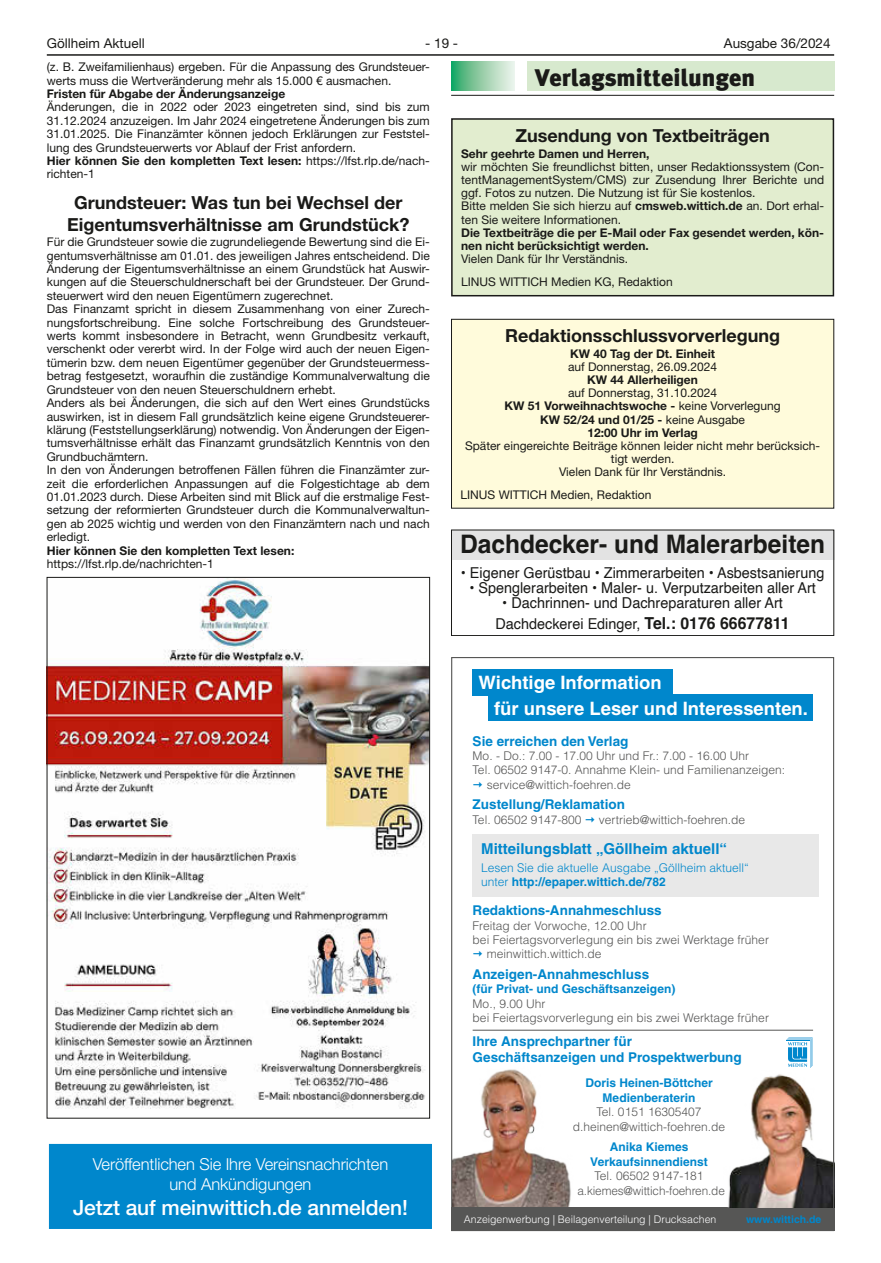
<style>
.page{position:relative;width:881px;height:1263px;background:#fff}
.page>*{position:absolute;margin:0;border:0;box-sizing:border-box;transform-origin:0 0}
.t1{font:700 25.5px "Helvetica";color:#1a1a18;scale:.96 1}
.t2{font:900 24px "Meta Plus";color:#1a1a18}
.t3{font:500 21px "Helvetica Neue LT";letter-spacing:-.005em;color:#fff}
.t4{font:700 18.45px "Helvetica";color:#fff}
.t5{font:700 18px/21.8px "Helvetica Neue LT";color:#1a1a18;text-align:center}
.t6{font:300 16.5px/19.8px "Helvetica Neue LT";letter-spacing:-.005em;color:#fff;text-align:center}
.t7{font:15px/21px "Helvetica";color:#1a1a18;text-align:center;scale:.96 1}
.t8{font:700 15px "Helvetica";color:#0087cc}
.t9{font:700 13.5px/16.2px "Helvetica";color:#0087cc}
.t10{font:13.5px "Helvetica Neue LT";color:#1a1a18}
.t11{font:12px/13.4px "Helvetica Neue LT";color:#1a1a18}
.t12{font:300 12px/14.4px "Helvetica";color:#565655;text-align:center}
.t13{font:700 12px/13.2px "Helvetica Neue LT";color:#1a1a18}
.t14{font:700 12px/14.4px "Helvetica";color:#0087cc;text-align:center}
.t15{font:300 12px/14.4px "Helvetica";color:#0087cc}
.t16{font:300 10.5px "Helvetica";color:#fff}
.t17{font:700 10.5px "Helvetica";color:#0087cc}
.s1{font-weight:700}
.s2{font-weight:400}
.s3{font-weight:700;font-size:16.5px}
</style>
<div class="page">
<hr style="left:47px;top:54px;width:786px;height:2px;background:#1a1a18">
<svg style="left:451px;top:62px;width:63px;height:29px;background:#8fcda8"></svg>
<div style="left:526px;top:62px;width:307px;height:29px;background:#d7e9ce"></div>
<hr style="left:451px;top:95px;width:382px;height:1px;background:#1a1a18">
<div style="left:451px;top:119px;width:382px;height:177px;background:#e2edcf"></div>
<div style="left:451px;top:118px;width:382px;height:178px;border:2px solid #1a1a18"></div>
<div style="left:451px;top:319px;width:382px;height:189px;background:#fffbdb"></div>
<div style="left:451px;top:319px;width:382px;height:189px;border:1px solid #1a1a18"></div>
<img style="left:49px;top:579px;width:378px;height:530px">
<div style="left:50px;top:1145px;width:381px;height:83px;background:#0087cc"></div>
<div style="left:49px;top:1144px;width:383px;height:85px;border:2px solid #0087cc"></div>
<div style="left:451px;top:530px;width:382px;height:29px;background:#e3e3e3"></div>
<div style="left:451px;top:530px;width:382px;height:106px;border:1px solid #1a1a18"></div>
<img style="left:453px;top:1069px;width:118px;height:138px">
<svg style="left:786px;top:1037px;width:26px;height:31px"></svg>
<div style="left:451px;top:1207px;width:382px;height:24px;background:#565655"></div>
<img style="left:728px;top:1074px;width:103px;height:133px">
<div style="left:472px;top:834px;width:346px;height:63px;background:#e8e8e8"></div>
<div style="left:472px;top:669px;width:200px;height:26px;background:#0087cc"></div>
<hr style="left:472px;top:1030px;width:340px;height:1px;background:#565655">
<div style="left:488px;top:694px;width:324px;height:27px;background:#0087cc"></div>
<p class="t10" style="left:47px;top:35px;width:99px">Göllheim Aktuell</p>
<p class="t10" style="left:425px;top:35px;width:35px">- 19 -</p>
<p class="t10" style="left:723px;top:35px;width:108px">Ausgabe 36/2024</p>
<h2 class="t2" style="left:534px;top:63px;width:221px">Verlagsmitteilungen</h2>
<h3 class="t5" style="left:515px;top:125px;width:256px">Zusendung von Textbeiträgen</h3>
<p class="t13" style="left:461px;top:146px;width:190px">Sehr geehrte Damen und Herren,</p>
<p class="t11" style="left:461px;top:160px;width:364px">wir möchten Sie freundlichst bitten, unser Redaktionssystem (Con&shy;tentManagementSystem/CMS) zur Zusendung Ihrer Berichte und ggf. Fotos zu nutzen. Die Nutzung ist für Sie kostenlos.<br>Bitte melden Sie sich hierzu auf <span class="s1">cmsweb.wittich.de</span> an. Dort erhal&shy;ten Sie weitere Informationen.</p>
<p class="t13" style="left:461px;top:226px;width:364px">Die Textbeiträge die per E-Mail oder Fax gesendet werden, kön&shy;nen nicht berücksichtigt werden.</p>
<p class="t11" style="left:461px;top:247px;width:213px;line-height:23px">Vielen Dank für Ihr Verständnis.<br>LINUS WITTICH Medien KG, Redaktion</p>
<p class="t11" style="left:47px;top:60px;width:384px">(z. B. Zweifamilienhaus) ergeben. Für die Anpassung des Grundsteuer&shy;werts muss die Wertveränderung mehr als 15.000 € ausmachen.</p>
<p class="t13" style="left:47px;top:87px;width:240px">Fristen für Abgabe der Änderungsanzeige</p>
<p class="t11" style="left:47px;top:100px;width:384px">Änderungen, die in 2022 oder 2023 eingetreten sind, sind bis zum 31.12.2024 anzuzeigen. Im Jahr 2024 eingetretene Änderungen bis zum 31.01.2025. Die Finanzämter können jedoch Erklärungen zur Feststel&shy;lung des Grundsteuerwerts vor Ablauf der Frist anfordern.<br><span class="s1">Hier können Sie den kompletten Text lesen:</span> https://lfst.rlp.de/nach&shy;richten-1</p>
<h3 class="t5" style="left:67px;top:191px;width:343px">Grundsteuer: Was tun bei Wechsel der<br>Eigentumsverhältnisse am Grundstück?</h3>
<p class="t11" style="left:47px;top:235px;width:384px">Für die Grundsteuer sowie die zugrundeliegende Bewertung sind die Ei&shy;gentumsverhältnisse am 01.01. des jeweiligen Jahres entscheidend. Die Änderung der Eigentumsverhältnisse an einem Grundstück hat Auswir&shy;kungen auf die Steuerschuldnerschaft bei der Grundsteuer. Der Grund&shy;steuerwert wird den neuen Eigentümern zugerechnet.<br>Das Finanzamt spricht in diesem Zusammenhang von einer Zurech&shy;nungsfortschreibung. Eine solche Fortschreibung des Grundsteuer&shy;werts kommt insbesondere in Betracht, wenn Grundbesitz verkauft, verschenkt oder vererbt wird. In der Folge wird auch der neuen Eigen&shy;tümerin bzw. dem neuen Eigentümer gegenüber der Grundsteuermess&shy;betrag festgesetzt, woraufhin die zuständige Kommunalverwaltung die Grundsteuer von den neuen Steuerschuldnern erhebt.<br>Anders als bei Änderungen, die sich auf den Wert eines Grundstücks auswirken, ist in diesem Fall grundsätzlich keine eigene Grundsteuerer&shy;klärung (Feststellungserklärung) notwendig. Von Änderungen der Eigen&shy;tumsverhältnisse erhält das Finanzamt grundsätzlich Kenntnis von den Grundbuchämtern.<br>In den von Änderungen betroffenen Fällen führen die Finanzämter zur&shy;zeit die erforderlichen Anpassungen auf die Folgestichtage ab dem 01.01.2023 durch. Diese Arbeiten sind mit Blick auf die erstmalige Fest&shy;setzung der reformierten Grundsteuer durch die Kommunalverwaltun&shy;gen ab 2025 wichtig und werden von den Finanzämtern nach und nach erledigt.</p>
<p class="t13" style="left:47px;top:544px;width:249px">Hier können Sie den kompletten Text lesen:</p>
<p class="t11" style="left:47px;top:557px;width:168px">https://lfst.rlp.de/nachrichten-1</p>
<h3 class="t5" style="left:505px;top:325px;width:277px">Redaktionsschlussvorverlegung</h3>
<p class="t13" style="left:570px;top:346px;width:146px">KW 40 Tag der Dt. Einheit</p>
<p class="t11" style="left:568px;top:360px;width:150px">auf Donnerstag, 26.09.2024</p>
<p class="t13" style="left:587px;top:373px;width:112px">KW 44 Allerheiligen</p>
<p class="t13" style="left:504px;top:386px;width:278px;text-align:center"><span class="s2">auf Donnerstag, 31.10.2024<br></span>KW 51 Vorweihnachtswoche - <span class="s2">keine Vorverlegung<br></span>KW 52/24 und 01/25 - <span class="s2">keine Ausgabe<br></span>12:00 Uhr im Verlag</p>
<p class="t11" style="left:465px;top:439px;width:356px;text-align:center">Später eingereichte Beiträge können leider nicht mehr berücksich&shy;tigt werden.<br>Vielen Dank für Ihr Verständnis.</p>
<p class="t11" style="left:460px;top:488px;width:192px">LINUS WITTICH Medien, Redaktion</p>
<h1 class="t1" style="left:460px;top:528px;width:381px">Dachdecker- und Malerarbeiten</h1>
<p class="t7" style="left:460px;top:563px;width:380px">• Eigener Gerüstbau • Zimmerarbeiten • Asbestsanierung</p>
<p class="t7" style="left:469px;top:578px;width:362px">• Spenglerarbeiten • Maler- u. Verputzarbeiten aller Art</p>
<p class="t7" style="left:495px;top:593px;width:308px">• Dachrinnen- und Dachreparaturen aller Art<br>Dachdeckerei Edinger, <span class="s3">Tel.: 0176 66677811</span></p>
<h3 class="t4" style="left:478px;top:671px;width:185px">Wichtige Information</h3>
<h3 class="t4" style="left:494px;top:697px;width:315px">für unsere Leser und Interessenten.</h3>
<p class="t9" style="left:472px;top:732px;width:157px">Sie erreichen den Verlag</p>
<p class="t12" style="left:472px;top:748px;width:278px">Mo. - Do.: 7.00 - 17.00 Uhr und Fr.: 7.00 - 16.00 Uhr</p>
<p class="t12" style="left:472px;top:763px;width:314px">Tel. 06502 9147-0. Annahme Klein- und Familienanzeigen:</p>
<p class="t12" style="left:486px;top:777px;width:146px">service@wittich-foehren.de</p>
<p class="t9" style="left:472px;top:796px;width:154px">Zustellung/Reklamation</p>
<p class="t12" style="left:472px;top:812px;width:110px">Tel. 06502 9147-800</p>
<p class="t12" style="left:598px;top:812px;width:148px">vertrieb@wittich-foehren.de</p>
<p class="t8" style="left:481px;top:840px;width:247px">Mitteilungsblatt „Göllheim aktuell“</p>
<p class="t15" style="left:481px;top:860px;width:269px">Lesen Sie die aktuelle Ausgabe „Göllheim aktuell“ unter <span class="s1">http://epaper.wittich.de/782</span></p>
<p class="t9" style="left:472px;top:902px;width:190px">Redaktions-Annahmeschluss</p>
<p class="t12" style="left:472px;top:918px;width:175px">Freitag der Vorwoche, 12.00 Uhr</p>
<p class="t12" style="left:472px;top:932px;width:298px">bei Feiertagsvorverlegung ein bis zwei Werktage früher</p>
<p class="t12" style="left:486px;top:947px;width:116px">meinwittich.wittich.de</p>
<p class="t9" style="left:472px;top:966px;width:178px">Anzeigen-Annahmeschluss</p>
<p class="t14" style="left:472px;top:982px;width:204px">(für Privat- und Geschäftsanzeigen)</p>
<p class="t12" style="left:472px;top:996px;width:298px;text-align:left">Mo., 9.00 Uhr<br>bei Feiertagsvorverlegung ein bis zwei Werktage früher</p>
<h3 class="t6" style="left:93px;top:1154px;width:297px">Veröffentlichen Sie Ihre Vereinsnachrichten und Ankündigungen</h3>
<h3 class="t3" style="left:73px;top:1195px;width:336px">Jetzt auf meinwittich.de anmelden!</h3>
<p class="t9" style="left:472px;top:1032px;width:270px">Ihre Ansprechpartner für<br>Geschäftsanzeigen und Prospektwerbung</p>
<p class="t14" style="left:585px;top:1076px;width:129px">Doris Heinen-Böttcher<br>Medienberaterin</p>
<p class="t12" style="left:572px;top:1105px;width:154px">Tel. 0151 16305407 d.heinen@wittich-foehren.de</p>
<p class="t14" style="left:590px;top:1140px;width:119px">Anika Kiemes<br>Verkaufsinnendienst</p>
<p class="t12" style="left:577px;top:1169px;width:149px">Tel. 06502 9147-181 a.kiemes@wittich-foehren.de</p>
<p class="t16" style="left:463px;top:1213px;width:254px">Anzeigenwerbung | Beilagenverteilung | Drucksachen</p>
<p class="t17" style="left:745px;top:1213px;width:77px">www.wittich.de</p>
</div>
